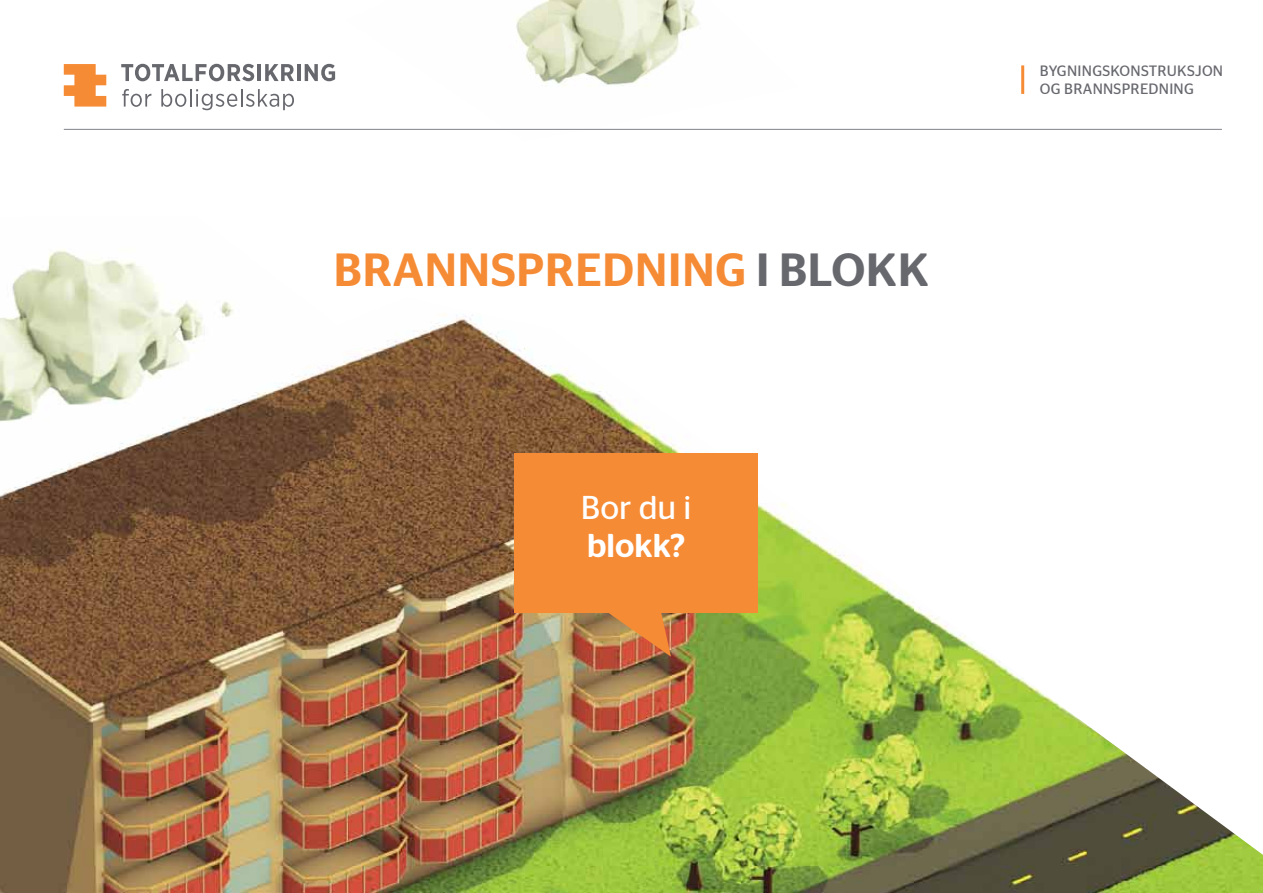
<style>
.page{position:relative;width:1263px;height:893px;background:#fff}
.page>*{position:absolute;margin:0;border:0;box-sizing:border-box;transform-origin:0 0}
.t1{font:500 46.5px "Stag Sans";letter-spacing:.02em;color:#f68b35}
.t2{font:33px "Stag Sans";color:#fff}
.t3{font:500 33px "Stag Sans";color:#fff}
.t4{font:15px/18px "Stag Sans";letter-spacing:.02em;color:#67686e}
.s1{color:#67686e}
</style>
<div class="page">
<img style="left:0;top:314px;width:1263px;height:579px">
<img style="left:347px;top:0;width:452px;height:129px">
<img style="left:0;top:249px;width:362px;height:242px">
<hr style="left:1021px;top:65px;width:3px;height:29px;background:#f68b35">
<svg style="left:588px;top:613px;width:83px;height:44px;background:#cb7c45"></svg>
<div style="left:514px;top:453px;width:244px;height:160px;background:#f68b35"></div>
<svg style="left:64px;top:64px;width:42px;height:43px"></svg>
<svg style="left:121px;top:64px;width:133px;height:17px"></svg>
<hr style="left:258px;top:64px;width:3px;height:17px;background:#67686e">
<svg style="left:265px;top:64px;width:29px;height:17px"></svg>
<hr style="left:297px;top:64px;width:4px;height:17px;background:#67686e">
<svg style="left:305px;top:64px;width:30px;height:17px"></svg>
<svg style="left:122px;top:89px;width:29px;height:18px"></svg>
<svg style="left:161px;top:89px;width:133px;height:21px"></svg>
<hr style="left:64px;top:129px;width:1158px;height:1px;background:#82838c">
<h1 class="t1" style="left:334px;top:243px;width:597px">BRANNSPREDNING <span class="s1">I BLOKK</span></h1>
<h2 class="t2" style="left:581px;top:489px;width:112px">BOR DU I</h2>
<h2 class="t3" style="left:587px;top:526px;width:100px">BLOKK?</h2>
<p class="t4" style="left:1040px;top:61px;width:185px">BYGNINGSKONSTRUKSJON<br>OG BRANNSPREDNING</p>
</div>
